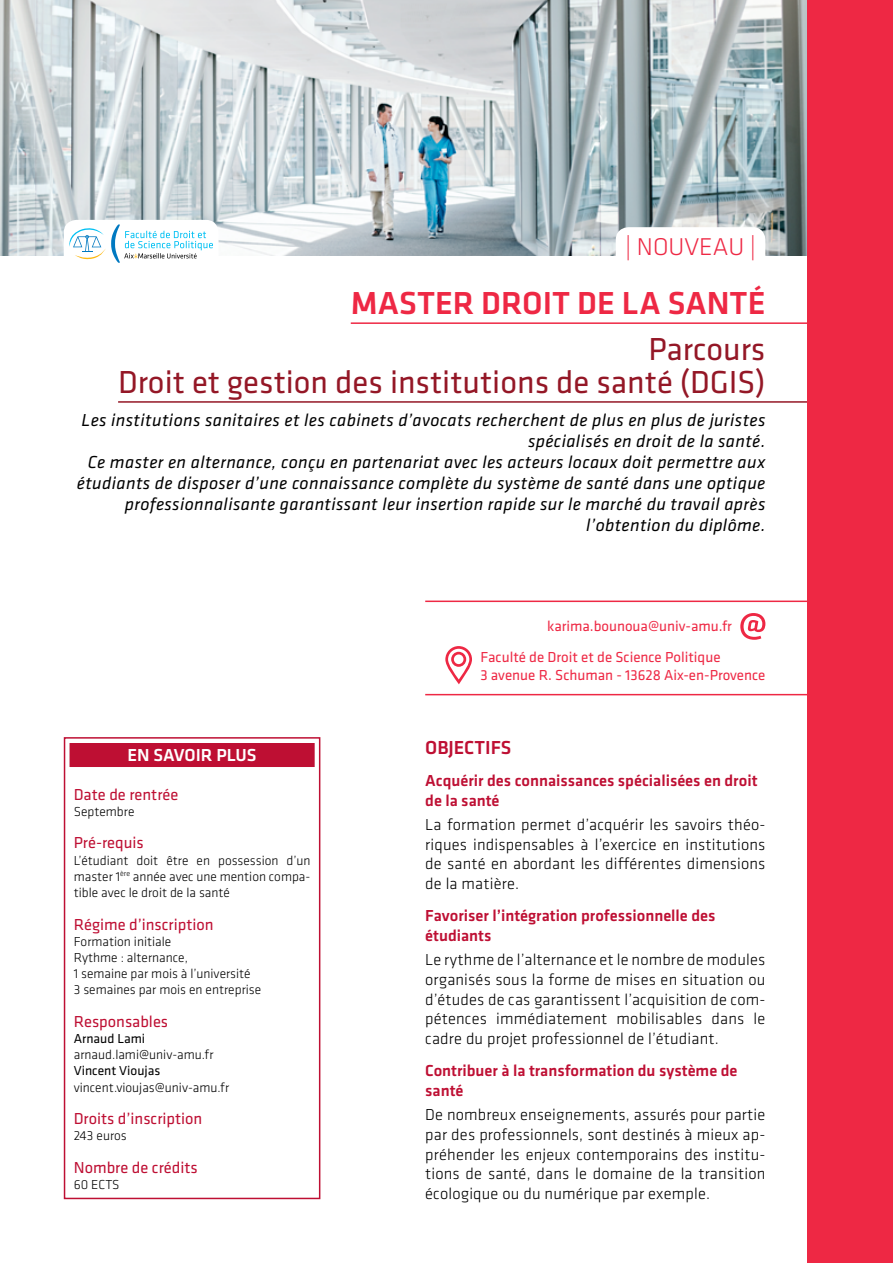
<style>
.page{position:relative;width:893px;height:1263px;background:#fff}
.page>*{position:absolute;margin:0;border:0;box-sizing:border-box;transform-origin:0 0}
.t1{font:33px/33px "Klavika Basic";color:#941726;text-align:right}
.t2{font:500 33px "Klavika Basic";color:#ee2844}
.t3{font:300 25.2px "Klavika Basic";color:#ee2844}
.t4{font:500 19.5px "Klavika Basic";color:#be0f33}
.t5{font:italic 18px/21px "Klavika Basic";letter-spacing:.02em;color:#000;text-align:right}
.t6{font:500 18px "Klavika Basic";letter-spacing:-.005em;color:#fff}
.t7{font:300 16.5px/19.8px "Klavika Basic";letter-spacing:.01em;color:#000;text-align:justify}
.t8{font:500 16.5px/19.5px "Klavika Basic";color:#be0f33}
.t9{font:16.5px "Klavika Basic";color:#be0f33}
.t10{font:15px/18px "Klavika Basic";color:#ee2844}
.t11{font:300 13.5px/16.2px "Klavika Basic";color:#000;text-align:justify}
.t12{font:13.5px "Klavika Basic";color:#000}
</style>
<div class="page">
<img style="left:0;top:0;width:808px;height:255px">
<hr style="left:351px;top:322px;width:521px;height:2px;background:#ee2844">
<hr style="left:118px;top:401px;width:754px;height:2px;background:#941726">
<div style="left:70px;top:743px;width:245px;height:24px;background:#be0f33"></div>
<div style="left:64px;top:737px;width:256px;height:462px;border:2px solid #be0f33"></div>
<div style="left:808px;top:0;width:85px;height:1263px;background:#ee2844"></div>
<svg style="left:616px;top:227px;width:149px;height:28px"></svg>
<svg style="left:445px;top:646px;width:27px;height:38px"></svg>
<div style="left:424px;top:600px;width:405px;height:95px;border:2px solid #ee2844"></div>
<svg style="left:740px;top:613px;width:25px;height:27px"></svg>
<svg style="left:64px;top:220px;width:155px;height:43px"></svg>
<h2 class="t3" style="left:625px;top:232px;width:132px">| NOUVEAU |</h2>
<h1 class="t2" style="left:351px;top:281px;width:416px">Master Droit de la santé</h1>
<h1 class="t1" style="left:118px;top:331px;width:649px">Parcours<br>Droit et gestion des institutions de santé (DGIS)</h1>
<p class="t5" style="left:77px;top:410px;width:690px">Les institutions sanitaires et les cabinets d’avocats recherchent de plus en plus de juristes spécialisés en droit de la santé.<br>Ce master en alternance, conçu en partenariat avec les acteurs locaux doit permettre aux étudiants de disposer d’une connaissance complète du système de santé dans une optique professionnalisante garantissant leur insertion rapide sur le marché du travail après l’obtention du diplôme.</p>
<p class="t10" style="left:547px;top:616px;width:186px">karima.bounoua@univ-amu.fr</p>
<p class="t6" style="left:128px;top:742px;width:130px">En savoir plus</p>
<p class="t9" style="left:74px;top:783px;width:106px">Date de rentrée</p>
<p class="t11" style="left:74px;top:803px;width:62px">Septembre</p>
<p class="t9" style="left:74px;top:832px;width:72px">Pré-requis</p>
<p class="t11" style="left:74px;top:852px;width:238px">L’étudiant doit être en possession d’un master 1<sup>ère</sup> année avec une mention compa&shy;tible avec le droit de la santé</p>
<p class="t9" style="left:74px;top:913px;width:141px">Régime d’inscription</p>
<p class="t11" style="left:74px;top:933px;width:189px;text-align:left">Formation initiale<br>Rythme : alternance,<br>1 semaine par mois à l’université<br>3 semaines par mois en entreprise</p>
<p class="t9" style="left:74px;top:1010px;width:96px">Responsables</p>
<p class="t12" style="left:74px;top:1030px;width:73px">Arnaud Lami</p>
<p class="t11" style="left:74px;top:1046px;width:141px">arnaud.lami@univ-amu.fr</p>
<p class="t12" style="left:74px;top:1062px;width:88px">Vincent Vioujas</p>
<p class="t11" style="left:74px;top:1079px;width:157px">vincent.vioujas@univ-amu.fr</p>
<p class="t9" style="left:74px;top:1108px;width:130px">Droits d’inscription</p>
<p class="t11" style="left:74px;top:1128px;width:54px">243 euros</p>
<p class="t9" style="left:74px;top:1157px;width:125px">Nombre de crédits</p>
<p class="t11" style="left:74px;top:1176px;width:47px">60 ECTS</p>
<p class="t10" style="left:480px;top:647px;width:287px">Faculté de Droit et de Science Politique<br>3 avenue R. Schuman - 13628 Aix-en-Provence</p>
<p class="t4" style="left:425px;top:734px;width:88px">Objectifs</p>
<p class="t8" style="left:425px;top:770px;width:334px">Acquérir des connaissances spécialisées en droit de la santé</p>
<p class="t7" style="left:425px;top:814px;width:342px">La formation permet d’acquérir les savoirs théo&shy;riques indispensables à l’exercice en institutions de santé en abordant les différentes dimensions de la matière.</p>
<p class="t8" style="left:425px;top:906px;width:292px">Favoriser l’intégration professionnelle des étudiants</p>
<p class="t7" style="left:425px;top:949px;width:342px">Le rythme de l’alternance et le nombre de modules organisés sous la forme de mises en situation ou d’études de cas garantissent l’acquisition de com&shy;pétences immédiatement mobilisables dans le cadre du projet professionnel de l’étudiant.</p>
<p class="t8" style="left:425px;top:1061px;width:314px">Contribuer à la transformation du système de santé</p>
<p class="t7" style="left:425px;top:1104px;width:342px">De nombreux enseignements, assurés pour partie par des professionnels, sont destinés à mieux ap&shy;préhender les enjeux contemporains des institu&shy;tions de santé, dans le domaine de la transition écologique ou du numérique par exemple.</p>
</div>
